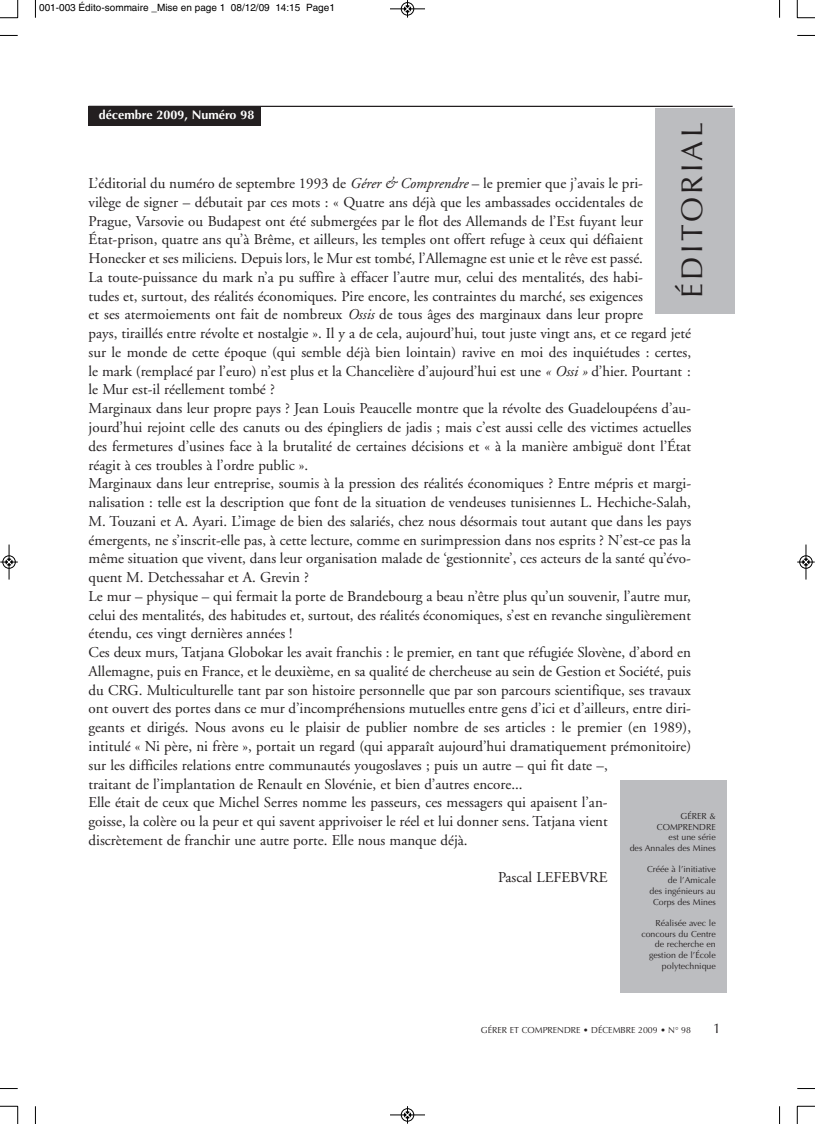
<style>
.page{position:relative;width:815px;height:1124px;background:#fff}
.page>*{position:absolute;margin:0;border:0;box-sizing:border-box;transform-origin:0 0}
.t1{font:30px "Optima";letter-spacing:.11em;color:#231f20}
.t2{font:15px/18.8px "Adobe Garamond";color:#231f20}
.t3{font:13.75px "Optima";color:#231f20}
.t4{font:700 12.5px "Optima";color:#fff}
.t5{font:10px "Helvetica";color:#000}
.t6{font:8.75px/10.8px "Optima";color:#231f20;text-align:right}
.s1{font-style:italic}
</style>
<div class="page">
<hr style="left:89px;top:106px;width:644px;height:1px;background:#231f20">
<div style="left:89px;top:106px;width:172px;height:19px;background:#231f20"></div>
<div style="left:656px;top:108px;width:79px;height:206px;background:#bcbdc0"></div>
<div style="left:620px;top:780px;width:106px;height:212px;background:#bcbdc0"></div>
<svg style="left:35px;top:0;width:1px;height:18px"></svg>
<svg style="left:0;top:35px;width:18px;height:1px"></svg>
<svg style="left:779px;top:0;width:1px;height:18px"></svg>
<svg style="left:797px;top:35px;width:18px;height:1px"></svg>
<svg style="left:35px;top:1106px;width:1px;height:17px"></svg>
<svg style="left:0;top:1088px;width:18px;height:1px"></svg>
<svg style="left:779px;top:1106px;width:1px;height:17px"></svg>
<svg style="left:797px;top:1088px;width:18px;height:1px"></svg>
<svg style="left:0;top:0;width:19px;height:19px"></svg>
<svg style="left:797px;top:0;width:18px;height:19px"></svg>
<svg style="left:0;top:1105px;width:19px;height:18px"></svg>
<svg style="left:797px;top:1105px;width:18px;height:18px"></svg>
<div style="left:401px;top:2px;width:13px;height:14px;border:1px solid #fff;border-radius:50%"></div>
<hr style="left:390px;top:9px;width:35px;height:1px;background:#000">
<div style="left:401px;top:2px;width:13px;height:13px;border:1px solid #000;border-radius:50%"></div>
<svg style="left:404px;top:0;width:7px;height:18px"></svg>
<hr style="left:390px;top:1114px;width:35px;height:1px;background:#000">
<div style="left:401px;top:1108px;width:13px;height:13px;border:1px solid #000;border-radius:50%"></div>
<svg style="left:404px;top:1106px;width:7px;height:17px"></svg>
<div style="left:2px;top:555px;width:14px;height:13px;border:1px solid #fff;border-radius:50%"></div>
<hr style="left:9px;top:544px;width:1px;height:35px;background:#000">
<div style="left:3px;top:555px;width:12px;height:13px;border:1px solid #000;border-radius:50%"></div>
<svg style="left:0;top:558px;width:18px;height:7px"></svg>
<div style="left:799px;top:555px;width:14px;height:13px;border:1px solid #fff;border-radius:50%"></div>
<hr style="left:806px;top:544px;width:1px;height:35px;background:#000">
<div style="left:800px;top:555px;width:12px;height:13px;border:1px solid #000;border-radius:50%"></div>
<svg style="left:797px;top:558px;width:18px;height:7px"></svg>
<p class="t5" style="left:39px;top:4px;width:297px">001-003 Édito-sommaire _Mise en page 1 08/12/09 14:15 Page1</p>
<p class="t4" style="left:99px;top:110px;width:157px">décembre 2009, Numéro 98</p>
<h1 class="t1" style="left:680px;top:298px;width:177px;rotate:-90deg">ÉDITORIAL</h1>
<p class="t2" style="left:89px;top:175px;width:604px">L’éditorial du numéro de septembre 1993 de <span class="s1">Gérer &amp; Comprendre</span> – le premier que j’avais le pri-<br>vilège de signer – débutait par ces mots : « Quatre ans déjà que les ambassades occidentales de<br>Prague, Varsovie ou Budapest ont été submergées par le flot des Allemands de l’Est fuyant leur État-prison, quatre ans qu’à Brême, et ailleurs, les temples ont offert refuge à ceux qui défiaient Honecker et ses miliciens. Depuis lors, le Mur est tombé, l’Allemagne est unie et le rêve est passé.<br>La toute-puissance du mark n’a pu suffire à effacer l’autre mur, celui des mentalités, des habi-<br>tudes et, surtout, des réalités économiques. Pire encore, les contraintes du marché, ses exigences<br>et ses atermoiements ont fait de nombreux <span class="s1">Ossis</span> de tous âges des marginaux dans leur propre<br>pays, tiraillés entre révolte et nostalgie ». Il y a de cela, aujourd’hui, tout juste vingt ans, et ce regard jeté sur le monde de cette époque (qui semble déjà bien lointain) ravive en moi des inquiétudes : certes, le mark (remplacé par l’euro) n’est plus et la Chancelière d’aujourd’hui est une <span class="s1">« Ossi »</span> d’hier. Pourtant : le Mur est-il réellement tombé ?<br>Marginaux dans leur propre pays ? Jean Louis Peaucelle montre que la révolte des Guadeloupéens d’au&shy;jourd’hui rejoint celle des canuts ou des épingliers de jadis ; mais c’est aussi celle des victimes actuelles des fermetures d’usines face à la brutalité de certaines décisions et « à la manière ambiguë dont l’État réagit à ces troubles à l’ordre public ».<br>Marginaux dans leur entreprise, soumis à la pression des réalités économiques ? Entre mépris et margi&shy;nalisation : telle est la description que font de la situation de vendeuses tunisiennes L. Hechiche-Salah, M. Touzani et A. Ayari. L’image de bien des salariés, chez nous désormais tout autant que dans les pays émergents, ne s’inscrit-elle pas, à cette lecture, comme en surimpression dans nos esprits ? N’est-ce pas la même situation que vivent, dans leur organisation malade de ‘gestionnite’, ces acteurs de la santé qu’évo&shy;quent M. Detchessahar et A. Grevin ?<br>Le mur – physique – qui fermait la porte de Brandebourg a beau n’être plus qu’un souvenir, l’autre mur, celui des mentalités, des habitudes et, surtout, des réalités économiques, s’est en revanche singulièrement étendu, ces vingt dernières années !<br>Ces deux murs, Tatjana Globokar les avait franchis : le premier, en tant que réfugiée Slovène, d’abord en Allemagne, puis en France, et le deuxième, en sa qualité de chercheuse au sein de Gestion et Société, puis du CRG. Multiculturelle tant par son histoire personnelle que par son parcours scientifique, ses travaux ont ouvert des portes dans ce mur d’incompréhensions mutuelles entre gens d’ici et d’ailleurs, entre diri&shy;geants et dirigés. Nous avons eu le plaisir de publier nombre de ses articles : le premier (en 1989), intitulé « Ni père, ni frère », portait un regard (qui apparaît aujourd’hui dramatiquement prémonitoire) sur les difficiles relations entre communautés yougoslaves ; puis un autre – qui fit date –,<br>traitant de l’implantation de Renault en Slovénie, et bien d’autres encore...<br>Elle était de ceux que Michel Serres nomme les passeurs, ces messagers qui apaisent l’an-<br>goisse, la colère ou la peur et qui savent apprivoiser le réel et lui donner sens. Tatjana vient<br>discrètement de franchir une autre porte. Elle nous manque déjà.</p>
<p class="t2" style="left:498px;top:869px;width:111px">Pascal LEFEBVRE</p>
<p class="t6" style="left:630px;top:811px;width:88px">GÉRER &amp;<br>COMPRENDRE<br>est une série<br>des Annales des Mines</p>
<p class="t6" style="left:647px;top:864px;width:70px">Créée à l’initiative de l’Amicale<br>des ingénieurs au<br>Corps des Mines</p>
<p class="t6" style="left:641px;top:918px;width:76px">Réalisée avec le concours du Centre de recherche en gestion de l’École polytechnique</p>
<p class="t6" style="left:481px;top:1025px;width:212px">GÉRER ET COMPRENDRE • DÉCEMBRE 2009 • N° 98</p>
<p class="t3" style="left:713px;top:1022px;width:9px">1</p>
</div>
